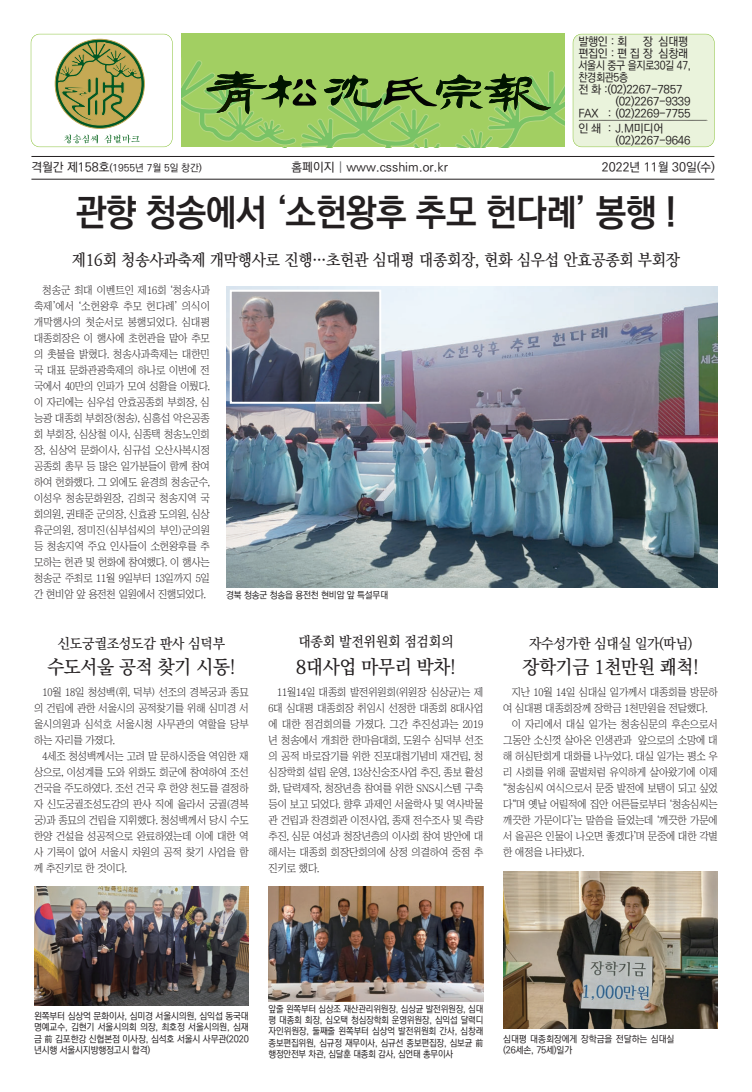
<style>
.page{position:relative;width:752px;height:1092px;background:#fff}
.page>*{position:absolute;margin:0;border:0;box-sizing:border-box;transform-origin:0 0}
.t1{font:700 37px "Ko Pub Dotum";letter-spacing:-.015em;color:#231f20;scale:.95 1}
.t2{font:500 19px "Ko Pub Batang";letter-spacing:-.015em;color:#231f20;scale:.95 1}
.t3{font:500 16px "Ko Pub Batang";letter-spacing:-.015em;color:#231f20;scale:.95 1}
.t4{font:500 14px "Ko Pub Batang";letter-spacing:-.015em;color:#231f20;scale:.95 1}
.t5{font:500 12.3px "Ko Pub Dotum";color:#231f20}
.t6{font:500 11.5px/12px "Ko Pub Dotum";letter-spacing:-.025em;color:#231f20}
.t7{font:500 11.5px "Ko Pub Dotum";letter-spacing:-.025em;color:#231f20;scale:.9 1}
.t8{font:10.8px/16px "Chosunilbo NM";letter-spacing:-.02em;color:#231f20;text-align:justify;scale:.95 1}
.t9{font:500 10px "Ko Pub Dotum";color:#231f20}
.t10{font:500 9.5px/11.4px "Ko Pub Dotum";letter-spacing:-.015em;color:#231f20;scale:.95 1}
.t11{font:500 9.5px/11.4px "Ko Pub Dotum";letter-spacing:-.015em;color:#231f20;text-align:justify;scale:.92 1}
.s1{font-size:12.3px}
.s2{color:#6d6e71}
.s3{font-weight:700}
</style>
<div class="page">
<div style="left:181px;top:34px;width:383px;height:113px;background:#a2cf62"></div>
<svg style="left:181px;top:59px;width:383px;height:88px"></svg>
<svg style="left:31px;top:34px;width:141px;height:113px"></svg>
<div style="left:572px;top:34px;width:142px;height:113px;background:#eaf3dc"></div>
<hr style="left:31px;top:156px;width:683px;height:1px;background:#231f20">
<hr style="left:31px;top:179px;width:683px;height:1px;background:#231f20">
<img style="left:226px;top:286px;width:491px;height:301px">
<img style="left:34px;top:886px;width:215px;height:119px">
<img style="left:268px;top:886px;width:215px;height:115px">
<img style="left:503px;top:871px;width:214px;height:157px">
<img style="left:233px;top:293px;width:145px;height:108px">
<div style="left:230px;top:290px;width:151px;height:114px;border:2px solid #fff"></div>
<p class="t6" style="left:578px;top:36px;width:50px">발행인 : 회</p>
<p class="t6" style="left:642px;top:36px;width:47px">장 심대평</p>
<p class="t6" style="left:578px;top:48px;width:111px">편집인 : 편 집 장 심창래</p>
<p class="t7" style="left:578px;top:60px;width:126px">서울시 중구 을지로30길 47,</p>
<p class="t7" style="left:578px;top:72px;width:57px">찬경회관5층</p>
<p class="t6" style="left:578px;top:84px;width:105px">전 화 : (02)2267-7857</p>
<p class="t6" style="left:615px;top:96px;width:76px">(02)2267-9339</p>
<p class="t6" style="left:578px;top:108px;width:113px">FAX : (02)2269-7755</p>
<p class="t6" style="left:615px;top:123px;width:76px;text-indent:-37px">인 쇄 : J.M미디어 (02)2267-9646</p>
<p class="t9" style="left:31px;top:162px;width:172px"><span class="s1">격월간 제158호</span>(1955년 7월 5일 창간)</p>
<p class="t5" style="left:291px;top:161px;width:158px">홈페이지 <span class="s2">|</span> www.csshim.or.kr</p>
<p class="t5" style="left:601px;top:161px;width:115px">2022년 11월 30일(수)</p>
<h1 class="t1" style="left:76px;top:194px;width:633px">관향 청송에서 ‘소헌왕후 추모 헌다례’ 봉행 !</h1>
<h3 class="t3" style="left:72px;top:252px;width:641px">제16회 청송사과축제 개막행사로 진행<span class="s3">…</span>초헌관 심대평 대종회장, 헌화 심우섭 안효공종회 부회장</h3>
<p class="t8" style="left:34px;top:282px;width:187px;text-indent:9px">청송군 최대 이벤트인 제16회 ‘청송사과 축제’에서 ‘소헌왕후 추모 헌다례’ 의식이 개막행사의 첫순서로 봉행되었다. 심대평 대종회장은 이 행사에 초헌관을 맡아 추모 의 촛불을 밝혔다. 청송사과축제는 대한민 국 대표 문화관광축제의 하나로 이번에 전 국에서 40만의 인파가 모여 성황을 이뤘다. 이 자리에는 심우섭 안효공종회 부회장, 심 능광 대종회 부회장(청송), 심홍섭 악은공종 회 부회장, 심상철 이사, 심종택 청송노인회 장, 심상억 문화이사, 심규섭 오산사복시정 공종회 총무 등 많은 일가분들이 함께 참여 하여 헌화했다. 그 외에도 윤경희 청송군수, 이성우 청송문화원장, 김희국 청송지역 국 회의원, 권태준 군의장, 신효광 도의원, 심상 휴군의원, 정미진(심부섭씨의 부인)군의원 등 청송지역 주요 인사들이 소헌왕후를 추 모하는 헌관 및 헌화에 참여했다. 이 행사는 청송군 주최로 11월 9일부터 13일까지 5일 간 현비암 앞 용전천 일원에서 진행되었다.</p>
<p class="t10" style="left:226px;top:589px;width:172px">경북 청송군 청송읍 용전천 현비암 앞 특설무대</p>
<p class="t4" style="left:58px;top:636px;width:178px">신도궁궐조성도감 판사 심덕부</p>
<h2 class="t2" style="left:47px;top:657px;width:199px">수도서울 공적 찾기 시동!</h2>
<p class="t8" style="left:34px;top:684px;width:227px;text-indent:9px">10월 18일 청성백(휘, 덕부) 선조의 경복궁과 종묘 의 건립에 관한 서울시의 공적찾기를 위해 심미경 서 울시의원과 심석호 서울시청 사무관의 역할을 당부 하는 자리를 가졌다.</p>
<p class="t8" style="left:34px;top:748px;width:227px;text-indent:9px">4세조 청성백께서는 고려 말 문하시중을 역임한 재 상으로, 이성계를 도와 위화도 회군에 참여하여 조선 건국을 주도하였다. 조선 건국 후 한양 천도를 결정하 자 신도궁궐조성도감의 판사 직에 올라서 궁궐(경복 궁)과 종묘의 건립을 지휘했다. 청성백께서 당시 수도 한양 건설을 성공적으로 완료하였는데 이에 대한 역 사 기록이 없어 서울시 차원의 공적 찾기 사업을 함 께 추진키로 한 것이다.</p>
<p class="t4" style="left:298px;top:634px;width:165px">대종회 발전위원회 점검회의</p>
<h2 class="t2" style="left:296px;top:657px;width:169px">8대사업 마무리 박차!</h2>
<p class="t8" style="left:268px;top:684px;width:227px;text-indent:9px">11월14일 대종회 발전위원회(위원장 심상균)는 제 6대 심대평 대종회장 취임시 선정한 대종회 8대사업 에 대한 점검회의를 가졌다. 그간 추진성과는 2019 년 청송에서 개최한 한마음대회, 도원수 심덕부 선조 의 공적 바로잡기를 위한 진포대첩기념비 재건립, 청 심장학회 설립 운영, 13상신숭조사업 추진, 종보 활성 화, 달력제작, 청장년층 참여를 위한 SNS시스템 구축 등이 보고 되었다. 향후 과제인 서울학사 및 역사박물 관 건립과 찬경회관 이전사업, 종재 전수조사 및 측량 추진, 심문 여성과 청장년층의 이사회 참여 방안에 대 해서는 대종회 회장단회의에 상정 의결하여 중점 추 진키로 했다.</p>
<p class="t4" style="left:528px;top:636px;width:173px">자수성가한 심대실 일가(따님)</p>
<h2 class="t2" style="left:522px;top:657px;width:187px">장학기금 1천만원 쾌척!</h2>
<p class="t8" style="left:511px;top:684px;width:218px">지난 10월 14일 심대실 일가께서 대종회를 방문하</p>
<p class="t8" style="left:503px;top:700px;width:216px">여 심대평 대종회장께 장학금 1천만원을 전달했다.</p>
<p class="t8" style="left:511px;top:716px;width:218px">이 자리에서 대실 일가는 청송심문의 후손으로서</p>
<p class="t8" style="left:503px;top:732px;width:227px">그동안 소신껏 살아온 인생관과 앞으로의 소망에 대</p>
<p class="t8" style="left:503px;top:748px;width:227px">해 허심탄회게 대화를 나누었다. 대실 일가는 평소 우</p>
<p class="t8" style="left:503px;top:764px;width:227px">리 사회를 위해 꿀벌처럼 유익하게 살아왔기에 이제</p>
<p class="t8" style="left:503px;top:780px;width:227px">“청송심씨 여식으로서 문중 발전에 보탬이 되고 싶었</p>
<p class="t8" style="left:503px;top:796px;width:227px">다“며 옛날 어릴적에 집안 어른들로부터 ‘청송심씨는</p>
<p class="t8" style="left:503px;top:812px;width:227px">깨끗한 가문이다’는 말씀을 들었는데 ‘깨끗한 가문에</p>
<p class="t8" style="left:503px;top:828px;width:227px">서 올곧은 인물이 나오면 좋겠다’며 문중에 대한 각별</p>
<p class="t8" style="left:503px;top:844px;width:87px">한 애정을 나타냈다.</p>
<p class="t10" style="left:34px;top:1010px;width:227px;text-align:justify">왼쪽부터 심상억 문화이사, 심미경 서울시의원, 심익섭 동국대 명예교수, 김현기 서울시의회 의장, 최호정 서울시의원, 심재 금 前 김포한강 신협본점 이사장, 심석호 서울시 사무관(2020 년시행 서울시지방행정고시 합격)</p>
<p class="t11" style="left:268px;top:1003px;width:235px">앞줄 왼쪽부터 심상조 재산관리위원장, 심상균 발전위원장, 심대 평 대종회 회장, 심오택 청심장학회 운영위원장, 심익섭 달력디 자인위원장, 둘째줄 왼쪽부터 심상억 발전위원회 간사, 심창래 종보편집위원, 심규정 재무이사, 심규선 종보편집장, 심보균 前행정안전부 차관, 심달훈 대종회 감사, 심언태 총무이사</p>
<p class="t10" style="left:503px;top:1033px;width:182px">심대평 대종회장에게 장학금을 전달하는 심대실 (26세손, 75세)일가</p>
</div>
